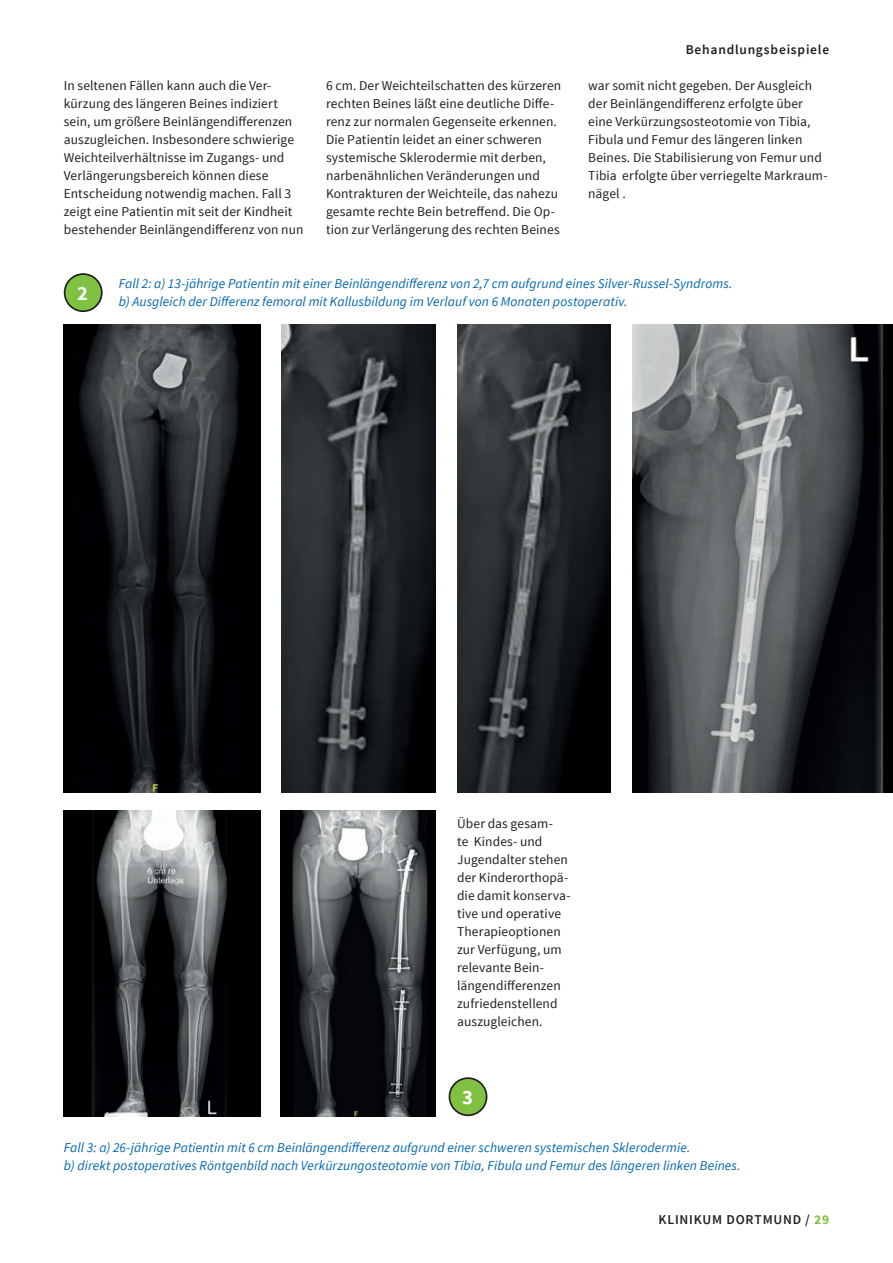
<style>
.page{position:relative;width:893px;height:1263px;background:#fff}
.page>*{position:absolute;margin:0;border:0;box-sizing:border-box;transform-origin:0 0}
.t1{font:700 20.55px "Source Sans Pro";color:#fff}
.t2{font:13.5px/18px "Source Sans Pro";letter-spacing:.005em;color:#231f20}
.t3{font:italic 13.5px/18px "Source Sans Pro";letter-spacing:.005em;color:#0166b3}
.t4{font:600 13.5px "Source Sans Pro";letter-spacing:.055em;color:#231f20}
.s1{font-weight:700;color:#7fc241}
</style>
<div class="page">
<img style="left:64px;top:324px;width:196px;height:468px">
<img style="left:282px;top:324px;width:154px;height:468px">
<img style="left:457px;top:324px;width:153px;height:468px">
<img style="left:632px;top:324px;width:261px;height:468px">
<img style="left:64px;top:810px;width:196px;height:306px">
<img style="left:281px;top:810px;width:155px;height:306px">
<div style="left:65px;top:274px;width:37px;height:37px;background:#7fc241;border-radius:50%"></div>
<div style="left:64px;top:273px;width:39px;height:39px;border:2px solid #231f20;border-radius:50%"></div>
<div style="left:449px;top:1078px;width:38px;height:37px;background:#7fc241;border-radius:50%"></div>
<div style="left:449px;top:1077px;width:38px;height:39px;border:2px solid #231f20;border-radius:50%"></div>
<p class="t4" style="left:686px;top:41px;width:145px">Behandlungsbeispiele</p>
<p class="t2" style="left:64px;top:77px;width:241px">In seltenen Fällen kann auch die Ver&shy;kürzung des längeren Beines indiziert sein, um größere Beinlängendifferenzen auszugleichen. Insbesondere schwierige Weichteilverhältnisse im Zugangs- und Verlängerungsbereich können diese Entscheidung notwendig machen. Fall 3 zeigt eine Patientin mit seit der Kindheit bestehender Beinlängendifferenz von nun</p>
<p class="t2" style="left:326px;top:77px;width:237px">6 cm. Der Weichteilschatten des kürzeren rechten Beines läßt eine deutliche Diffe&shy;renz zur normalen Gegenseite erkennen.<br>Die Patientin leidet an einer schweren systemische Sklerodermie mit derben, narbenähnlichen Veränderungen und Kontrakturen der Weichteile, das nahezu gesamte rechte Bein betreffend. Die Op&shy;tion zur Verlängerung des rechten Beines</p>
<p class="t2" style="left:588px;top:77px;width:241px">war somit nicht gegeben. Der Ausgleich der Beinlängendifferenz erfolgte über eine Verkürzungsosteotomie von Tibia, Fibula und Femur des längeren linken Beines. Die Stabilisierung von Femur und Tibia erfolgte über verriegelte Markraum&shy;nägel .</p>
<h1 class="t1" style="left:77px;top:280px;width:12px">2</h1>
<p class="t3" style="left:119px;top:274px;width:615px">Fall 2: a) 13-jährige Patientin mit einer Beinlängendifferenz von 2,7 cm aufgrund eines Silver-Russel-Syndroms. b) Ausgleich der Differenz femoral mit Kallusbildung im Verlauf von 6 Monaten postoperativ.</p>
<p class="t2" style="left:457px;top:815px;width:115px">Über das gesam-<br>te Kindes- und<br>Jugendalter stehen der Kinderorthopä&shy;die damit konserva&shy;tive und operative<br>Therapieoptionen zur Verfügung, um relevante Bein&shy;längendifferenzen zufriedenstellend auszugleichen.</p>
<h1 class="t1" style="left:462px;top:1084px;width:12px">3</h1>
<p class="t3" style="left:64px;top:1138px;width:678px">Fall 3: a) 26-jährige Patientin mit 6 cm Beinlängendifferenz aufgrund einer schweren systemischen Sklerodermie.<br>b) direkt postoperatives Röntgenbild nach Verkürzungosteotomie von Tibia, Fibula und Femur des längeren linken Beines.</p>
<p class="t4" style="left:658px;top:1211px;width:172px">KLINIKUM DORTMUND / <span class="s1">29</span></p>
</div>
